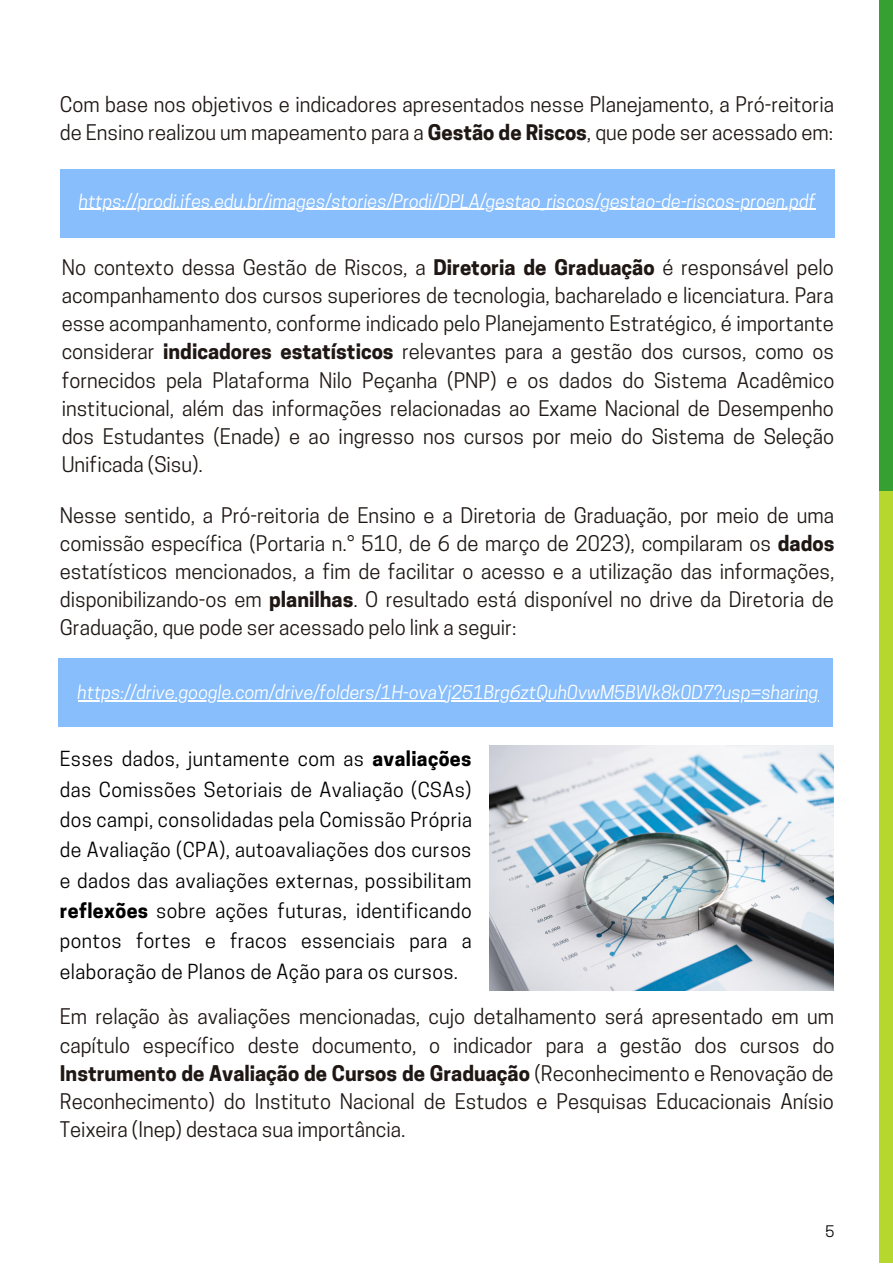
<style>
.page{position:relative;width:893px;height:1264px;background:#fff}
.page>*{position:absolute;margin:0;border:0;box-sizing:border-box;transform-origin:0 0}
.t1{font:20.25px/28px "Cooper Hewitt";color:#1f1714;text-align:justify}
.t2{font:19.5px/30.3px "Cooper Hewitt";letter-spacing:.02em;color:#000;text-align:justify}
.t3{font:italic 18px "Cooper Hewitt";color:#fff}
.t4{font:15px "Cooper Hewitt";color:#000}
.s1{font-weight:700}
</style>
<div class="page">
<div style="left:879px;top:0;width:13px;height:490px;background:#37a033"></div>
<div style="left:879px;top:491px;width:13px;height:771px;background:#b6d82e"></div>
<div style="left:60px;top:169px;width:774px;height:68px;background:#88befb"></div>
<div style="left:58px;top:658px;width:775px;height:68px;background:#88befb"></div>
<img style="left:489px;top:745px;width:344px;height:245px">
<hr style="left:79px;top:209px;width:736px;height:1px;background:#fff">
<hr style="left:78px;top:700px;width:740px;height:1px;background:#fff">
<p class="t1" style="left:60px;top:93px;width:775px">Com base nos objetivos e indicadores apresentados nesse Planejamento, a Pró-reitoria de Ensino realizou um mapeamento para a <span class="s1">Gestão de Riscos</span>, que pode ser acessado em:</p>
<p class="t3" style="left:79px;top:194px;width:738px">https://prodi.ifes.edu.br/images/stories/Prodi/DPLA/gestao_riscos/gestao-de-riscos-proen.pdf</p>
<p class="t1" style="left:62px;top:256px;width:774px">No contexto dessa Gestão de Riscos, a <span class="s1">Diretoria de Graduação</span> é responsável pelo acompanhamento dos cursos superiores de tecnologia, bacharelado e licenciatura. Para esse acompanhamento, conforme indicado pelo Planejamento Estratégico, é importante considerar <span class="s1">indicadores estatísticos</span> relevantes para a gestão dos cursos, como os fornecidos pela Plataforma Nilo Peçanha (PNP) e os dados do Sistema Acadêmico institucional, além das informações relacionadas ao Exame Nacional de Desempenho dos Estudantes (Enade) e ao ingresso nos cursos por meio do Sistema de Seleção Unificada (Sisu).</p>
<p class="t1" style="left:60px;top:504px;width:776px">Nesse sentido, a Pró-reitoria de Ensino e a Diretoria de Graduação, por meio de uma comissão específica (Portaria n.° 510, de 6 de março de 2023), compilaram os <span class="s1">dados </span>estatísticos mencionados, a fim de facilitar o acesso e a utilização das informações, disponibilizando-os em <span class="s1">planilhas</span>. O resultado está disponível no drive da Diretoria de Graduação, que pode ser acessado pelo link a seguir:</p>
<p class="t3" style="left:78px;top:685px;width:742px">https://drive.google.com/drive/folders/1H-ovaYj251Brg6ztQuh0vwM5BWk8k0D7?usp=sharing</p>
<p class="t2" style="left:60px;top:746px;width:413px">Esses dados, juntamente com as <span class="s1">avaliações </span>das Comissões Setoriais de Avaliação (CSAs) dos campi, consolidadas pela Comissão Própria de Avaliação (CPA), autoavaliações dos cursos e dados das avaliações externas, possibilitam <span class="s1">reflexões</span> sobre ações futuras, identificando pontos fortes e fracos essenciais para a elaboração de Planos de Ação para os cursos.</p>
<p class="t1" style="left:60px;top:1005px;width:776px">Em relação às avaliações mencionadas, cujo detalhamento será apresentado em um capítulo específico deste documento, o indicador para a gestão dos cursos do <span class="s1">Instrumento de Avaliação de Cursos de Graduação</span> (Reconhecimento e Renovação de Reconhecimento) do Instituto Nacional de Estudos e Pesquisas Educacionais Anísio Teixeira (Inep) destaca sua importância.</p>
<p class="t4" style="left:825px;top:1225px;width:10px">5</p>
</div>
